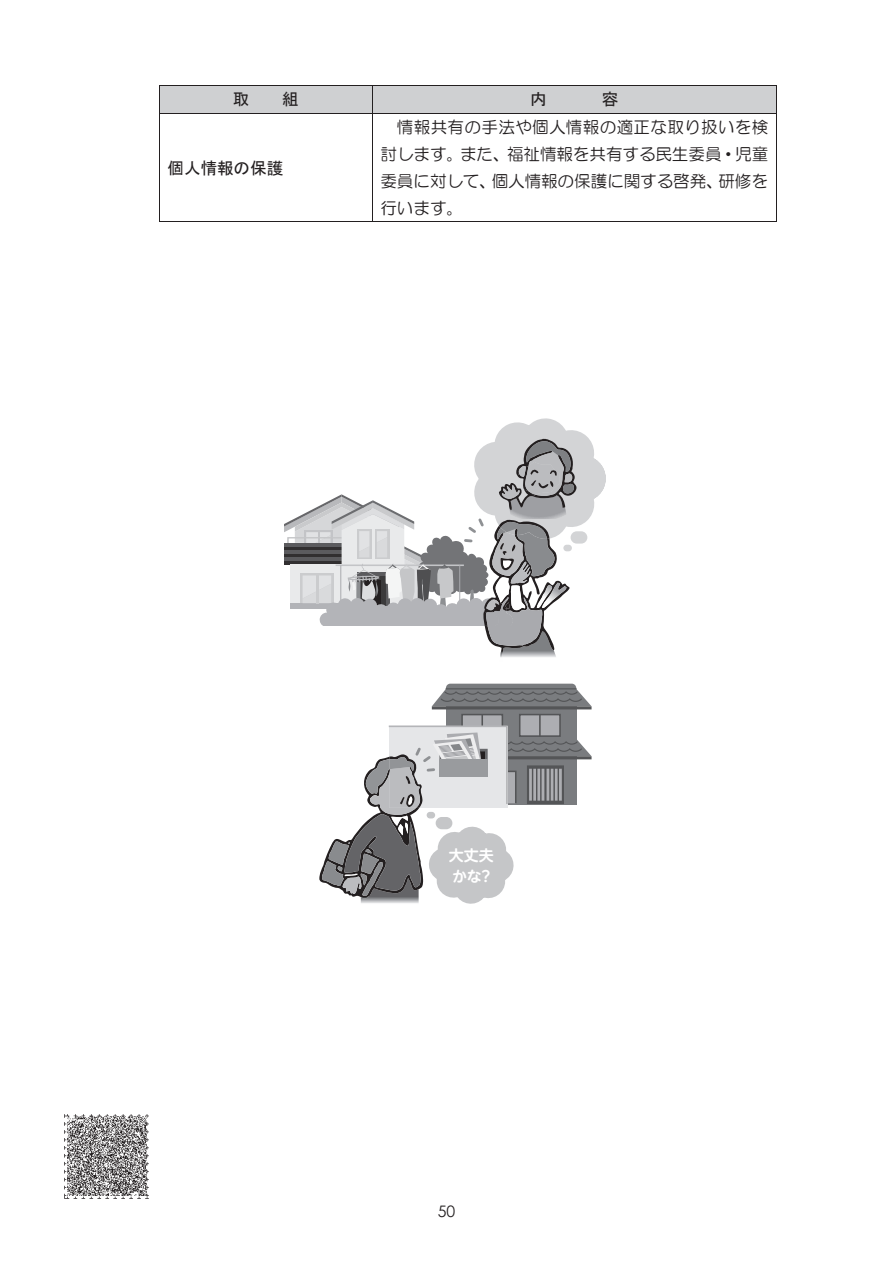
<style>
.page{position:relative;width:893px;height:1263px;background:#fff}
.page>*{position:absolute;margin:0;border:0;box-sizing:border-box;transform-origin:0 0}
.t1{font:16.5px/27px "HG Maru Gothic MPRO";color:#231f20;text-align:justify}
.t2{font:16.5px "MS Gothic";color:#231f20}
.t3{font:16.5px "MS P Gothic";color:#231f20}
.t4{font:15.9px "Century Gothic";color:#231f20}
.t5{font:700 15px/21.3px "UD Shin M Go Pro De";color:#fff}
</style>
<div class="page">
<div style="left:160px;top:86px;width:212px;height:27px;background:#cfd0d2"></div>
<div style="left:373px;top:86px;width:403px;height:27px;background:#cfd0d2"></div>
<hr style="left:160px;top:85px;width:212px;height:1px;background:#231f20">
<hr style="left:373px;top:85px;width:403px;height:1px;background:#231f20">
<svg style="left:159px;top:85px;width:1px;height:29px"></svg>
<hr style="left:160px;top:113px;width:212px;height:1px;background:#231f20">
<svg style="left:372px;top:85px;width:1px;height:29px"></svg>
<hr style="left:373px;top:113px;width:403px;height:1px;background:#231f20">
<svg style="left:776px;top:85px;width:1px;height:29px"></svg>
<hr style="left:159px;top:114px;width:1px;height:108px;background:#231f20">
<hr style="left:160px;top:222px;width:212px;height:1px;background:#231f20">
<hr style="left:372px;top:114px;width:1px;height:108px;background:#231f20">
<hr style="left:373px;top:222px;width:403px;height:1px;background:#231f20">
<hr style="left:776px;top:114px;width:1px;height:108px;background:#231f20">
<img style="left:64px;top:1114px;width:85px;height:85px">
<svg style="left:284px;top:418px;width:322px;height:240px"></svg>
<div style="left:446px;top:702px;width:130px;height:102px;background:#7a7c7f"></div>
<div style="left:446px;top:684px;width:130px;height:8px;background:#7a7c7f;border-radius:4px"></div>
<hr style="left:446px;top:688px;width:130px;height:1px;background:#545557">
<svg style="left:432px;top:689px;width:159px;height:17px"></svg>
<hr style="left:432px;top:706px;width:160px;height:3px;background:#545557">
<div style="left:520px;top:714px;width:40px;height:22px;background:#adaeb2"></div>
<div style="left:519px;top:714px;width:42px;height:23px;border:2px solid #545557"></div>
<hr style="left:539px;top:715px;width:2px;height:22px;background:#545557">
<div style="left:462px;top:714px;width:40px;height:22px;background:#adaeb2"></div>
<div style="left:461px;top:714px;width:42px;height:23px;border:2px solid #545557"></div>
<hr style="left:481px;top:715px;width:2px;height:22px;background:#545557">
<svg style="left:319px;top:725px;width:273px;height:178px"></svg>
<div style="left:446px;top:843px;width:51px;height:44px;background:#c5c6c8;border-radius:50%"></div>
<div style="left:429px;top:827px;width:85px;height:77px;border:34px dashed #c5c6c8;border-radius:50%"></div>
<div style="left:436px;top:817px;width:16px;height:12px;background:#c5c6c8;border-radius:6px"></div>
<div style="left:427px;top:812px;width:8px;height:6px;background:#c5c6c8;border-radius:3px"></div>
<p class="t3" style="left:233px;top:91px;width:18px">取</p>
<p class="t3" style="left:282px;top:91px;width:18px">組</p>
<p class="t3" style="left:530px;top:91px;width:18px">内</p>
<p class="t3" style="left:602px;top:91px;width:18px">容</p>
<p class="t2" style="left:168px;top:159px;width:117px">個人情報の保護</p>
<p class="t1" style="left:380px;top:114px;width:389px;text-indent:17px">情報共有の手法や個人情報の適正な取り扱いを検討します。また、福祉情報を共有する民生委員・児童委員に対して、個人情報の保護に関する啓発、研修を行います。</p>
<p class="t5" style="left:449px;top:844px;width:46px">大丈夫かな？</p>
<p class="t4" style="left:438px;top:1200px;width:19px">50</p>
</div>
